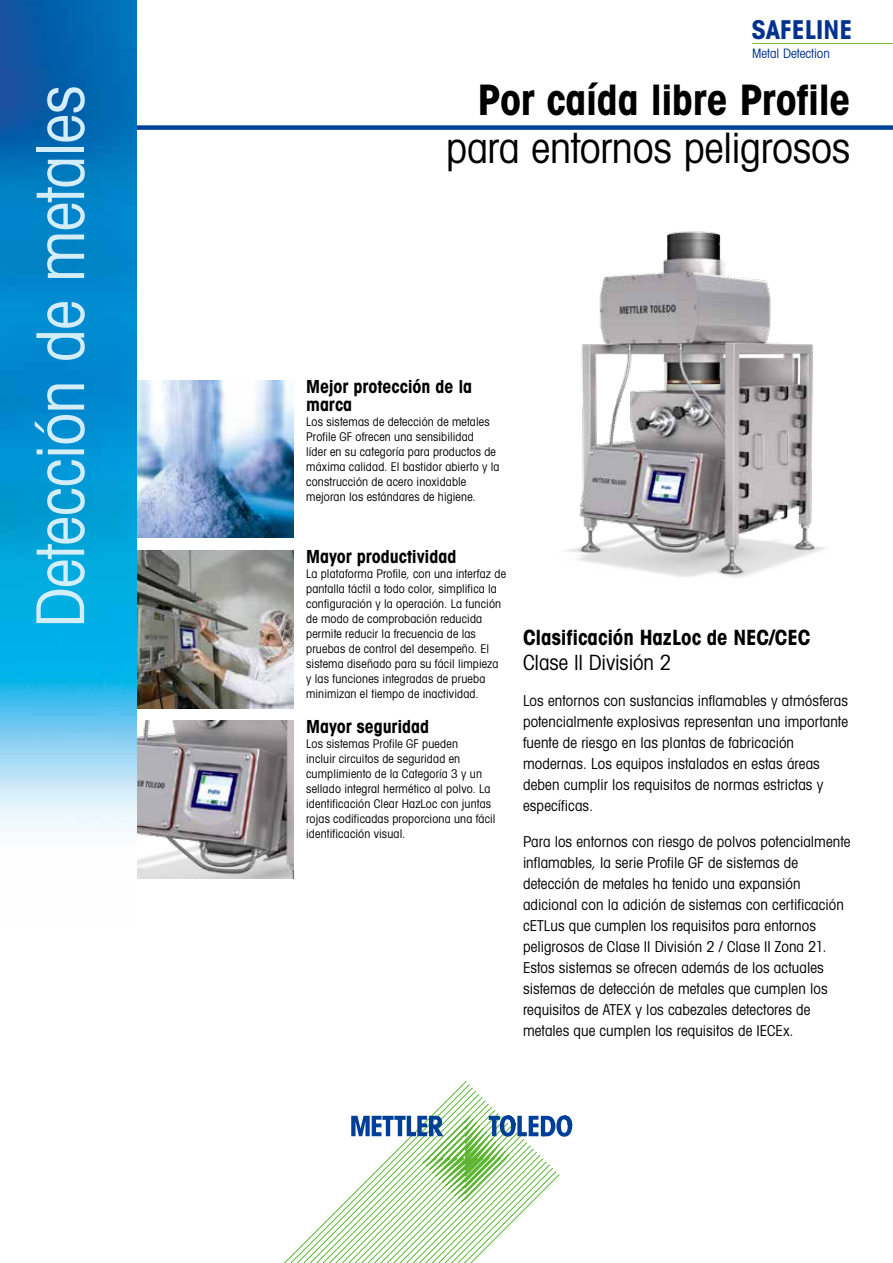
<style>
.page{position:relative;width:893px;height:1263px;background:#fff}
.page>*{position:absolute;margin:0;border:0;box-sizing:border-box;transform-origin:0 0}
.t1{font:66px "Avant Gardefor MT Bk";letter-spacing:-.01em;color:#d3edfb}
.t2{font:42px "Avant Gardefor MT Bk";letter-spacing:-.005em;color:#000}
.t3{font:42px "Avant Gardefor MT Bd";letter-spacing:-.01em;color:#000}
.t4{font:700 condensed 25.95px "Avant Garde";color:#03328d}
.t5{font:21px "Avant Gardefor MT Bd";letter-spacing:-.005em;color:#000}
.t6{font:21px "Avant Gardefor MT Bk";letter-spacing:-.01em;color:#000}
.t7{font:18px/18px "Avant Gardefor MT Bd";letter-spacing:-.005em;color:#000}
.t8{font:15px/21px "Avant Gardefor MT Bk";letter-spacing:.005em;color:#000}
.t9{font:condensed 13.05px "Avant Garde";color:#03328d}
.t10{font:12px/15px "Avant Gardefor MT Bk";letter-spacing:.015em;color:#000}
</style>
<div class="page">
<div style="left:111px;top:125px;width:782px;height:5px;background:#004199"></div>
<svg style="left:284px;top:1081px;width:249px;height:182px"></svg>
<svg style="left:351px;top:1115px;width:221px;height:87px"></svg>
<hr style="left:752px;top:43px;width:141px;height:1px;background:#79bd28">
<img style="left:567px;top:231px;width:259px;height:347px">
<img style="left:136px;top:381px;width:157px;height:157px">
<img style="left:136px;top:551px;width:157px;height:157px">
<img style="left:136px;top:721px;width:157px;height:157px">
<img style="left:0;top:0;width:136px;height:831px">
<h1 class="t1" style="left:20px;top:628px;width:544px;rotate:-90deg">Detección de metales</h1>
<h3 class="t4" style="left:751px;top:13px;width:102px">SAFELINE</h3>
<p class="t9" style="left:752px;top:45px;width:79px">Metal Detection</p>
<h2 class="t3" style="left:477px;top:73px;width:374px">Por caída libre Profile</h2>
<h2 class="t2" style="left:446px;top:122px;width:406px">para entornos peligrosos</h2>
<h3 class="t7" style="left:306px;top:377px;width:168px">Mejor protección de la marca</h3>
<p class="t10" style="left:306px;top:414px;width:195px">Los sistemas de detección de metales Profile GF ofrecen una sensibilidad<br>líder en su categoría para productos de máxima calidad. El bastidor abierto y la construcción de acero inoxidable mejoran los estándares de higiene.</p>
<h3 class="t7" style="left:306px;top:547px;width:152px">Mayor productividad</h3>
<p class="t10" style="left:306px;top:566px;width:201px">La plataforma Profile, con una interfaz de pantalla táctil a todo color, simplifica la configuración y la operación. La función de modo de comprobación reducida permite reducir la frecuencia de las pruebas de control del desempeño. El sistema diseñado para su fácil limpieza y las funciones integradas de prueba minimizan el tiempo de inactividad.</p>
<h3 class="t7" style="left:306px;top:717px;width:125px">Mayor seguridad</h3>
<p class="t10" style="left:306px;top:736px;width:191px">Los sistemas Profile GF pueden<br>incluir circuitos de seguridad en cumplimiento de la Categoría 3 y un sellado integral hermético al polvo. La identificación Clear HazLoc con juntas rojas codificadas proporciona una fácil identificación visual.</p>
<h3 class="t5" style="left:523px;top:623px;width:289px">Clasificación HazLoc de NEC/CEC</h3>
<h3 class="t6" style="left:523px;top:649px;width:150px">Clase II División 2</h3>
<p class="t8" style="left:523px;top:689px;width:327px">Los entornos con sustancias inflamables y atmósferas potencialmente explosivas representan una importante fuente de riesgo en las plantas de fabricación modernas. Los equipos instalados en estas áreas deben cumplir los requisitos de normas estrictas y específicas.</p>
<p class="t8" style="left:523px;top:830px;width:329px">Para los entornos con riesgo de polvos potencialmente inflamables, la serie Profile GF de sistemas de detección de metales ha tenido una expansión adicional con la adición de sistemas con certificación cETLus que cumplen los requisitos para entornos peligrosos de Clase II División 2 / Clase II Zona 21.<br>Estos sistemas se ofrecen además de los actuales sistemas de detección de metales que cumplen los requisitos de ATEX y los cabezales detectores de metales que cumplen los requisitos de IECEx.</p>
</div>
